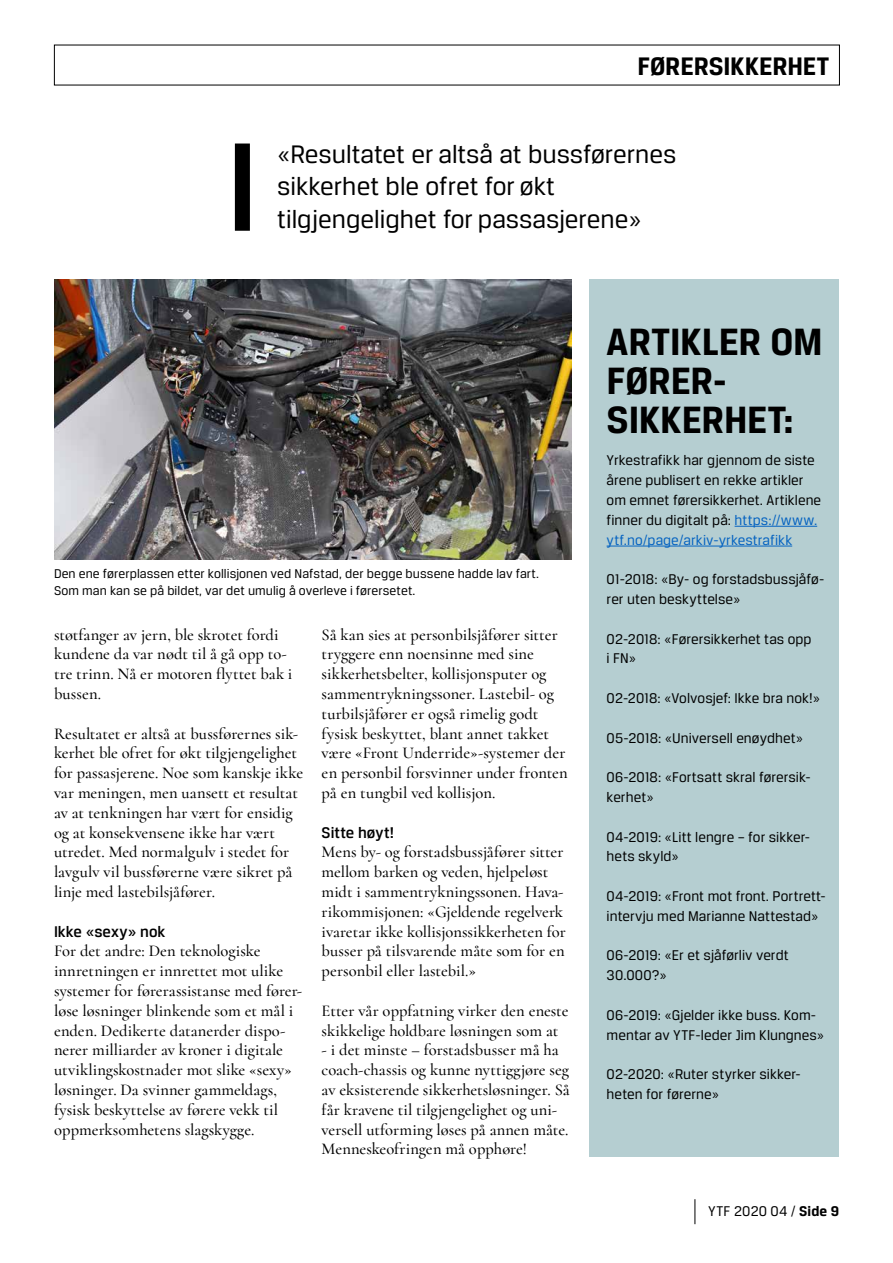
<style>
.page{position:relative;width:893px;height:1263px;background:#fff}
.page>*{position:absolute;margin:0;border:0;box-sizing:border-box;transform-origin:0 0}
.t1{font:700 40.5px/39px "Breuer Text";letter-spacing:-.005em;color:#000}
.t2{font:27px/32.4px "Breuer Text";color:#000}
.t3{font:700 27px "Breuer Text";color:#000}
.t4{font:500 16.5px/19.8px "Cormorant";color:#000}
.t5{font:500 16.5px "Breuer Text";color:#000}
.t6{font:15px/19.8px "Breuer Text";color:#000}
.t7{font:13.5px/16.2px "Breuer Text";letter-spacing:.005em;color:#000}
.s1{color:#0563c1}
.s2{font-weight:700}
</style>
<div class="page">
<svg style="left:695px;top:1199px;width:1px;height:25px"></svg>
<div style="left:235px;top:144px;width:15px;height:87px;background:#000"></div>
<img style="left:54px;top:280px;width:517px;height:280px">
<div style="left:589px;top:280px;width:250px;height:877px;background:#b5ced1"></div>
<hr style="left:735px;top:526px;width:82px;height:1px;background:#0563c1">
<hr style="left:607px;top:546px;width:185px;height:1px;background:#0563c1">
<h2 class="t3" style="left:637px;top:51px;width:193px">FØRERSIKKERHET</h2>
<h2 class="t2" style="left:277px;top:137px;width:401px">«Resultatet er altså at bussførernes sikkerhet ble ofret for økt tilgjengelighet for passasjerene»</h2>
<p class="t7" style="left:54px;top:566px;width:487px">Den ene førerplassen etter kollisjonen ved Nafstad, der begge bussene hadde lav fart.<br>Som man kan se på bildet, var det umulig å overleve i førersetet.</p>
<p class="t4" style="left:54px;top:624px;width:240px">støtfanger av jern, ble skrotet fordi kundene da var nødt til å gå opp to&shy;tre trinn. Nå er motoren flyttet bak i bussen.</p>
<p class="t4" style="left:54px;top:723px;width:251px">Resultatet er altså at bussførernes sik&shy;kerhet ble ofret for økt tilgjengelighet for passasjerene. Noe som kanskje ikke var meningen, men uansett et resultat av at tenkningen har vært for ensidig og at konsekvensene ikke har vært utredet. Med normalgulv i stedet for lavgulv vil bussførerne være sikret på linje med lastebilsjåfører.</p>
<p class="t5" style="left:54px;top:922px;width:113px">Ikke «sexy» nok</p>
<p class="t4" style="left:54px;top:941px;width:250px">For det andre: Den teknologiske innretningen er innrettet mot ulike systemer for førerassistanse med fører&shy;løse løsninger blinkende som et mål i enden. Dedikerte datanerder dispo&shy;nerer milliarder av kroner i digitale utviklingskostnader mot slike «sexy» løsninger. Da svinner gammeldags, fysisk beskyttelse av førere vekk til oppmerksomhetens slagskygge.</p>
<p class="t4" style="left:322px;top:624px;width:248px">Så kan sies at personbilsjåfører sitter tryggere enn noensinne med sine sikkerhetsbelter, kollisjonsputer og sammentrykningssoner. Lastebil- og turbilsjåfører er også rimelig godt fysisk beskyttet, blant annet takket være «Front Underride»-systemer der en personbil forsvinner under fronten på en tungbil ved kollisjon.</p>
<p class="t5" style="left:322px;top:823px;width:74px">Sitte høyt!</p>
<p class="t4" style="left:322px;top:842px;width:246px">Mens by- og forstadsbussjåfører sitter mellom barken og veden, hjelpeløst midt i sammentrykningssonen. Hava&shy;rikommisjonen: «Gjeldende regelverk ivaretar ikke kollisjonssikkerheten for busser på tilsvarende måte som for en personbil eller lastebil.»</p>
<p class="t4" style="left:322px;top:1000px;width:248px">Etter vår oppfatning virker den eneste skikkelige holdbare løsningen som at</p>
<p class="t4" style="left:322px;top:1040px;width:250px">- i det minste – forstadsbusser må ha coach-chassis og kunne nyttiggjøre seg av eksisterende sikkerhetsløsninger. Så får kravene til tilgjengelighet og uni&shy;versell utforming løses på annen måte.<br>Menneskeofringen må opphøre!</p>
<h1 class="t1" style="left:607px;top:322px;width:218px">ARTIKLER OM<br>FØRER-<br>SIKKERHET:</h1>
<p class="t6" style="left:607px;top:450px;width:216px">Yrkestrafikk har gjennom de siste årene publisert en rekke artikler om emnet førersikkerhet. Artiklene finner du digitalt på: <span class="s1">https://www. ytf.no/page/arkiv-yrkestrafikk</span></p>
<p class="t6" style="left:607px;top:569px;width:219px">01-2018: «By- og forstadsbussjåfø&shy;rer uten beskyttelse»</p>
<p class="t6" style="left:607px;top:628px;width:206px">02-2018: «Førersikkerhet tas opp i FN»</p>
<p class="t6" style="left:607px;top:688px;width:215px">02-2018: «Volvosjef: Ikke bra nok!»</p>
<p class="t6" style="left:607px;top:727px;width:198px">05-2018: «Universell enøydhet»</p>
<p class="t6" style="left:607px;top:767px;width:206px">06-2018: «Fortsatt skral førersik&shy;kerhet»</p>
<p class="t6" style="left:607px;top:826px;width:205px">04-2019: «Litt lengre – for sikker&shy;hets skyld»</p>
<p class="t6" style="left:607px;top:886px;width:221px">04-2019: «Front mot front. Portrett&shy;intervju med Marianne Nattestad»</p>
<p class="t6" style="left:607px;top:945px;width:184px">06-2019: «Er et sjåførliv verdt<br>30.000?»</p>
<p class="t6" style="left:607px;top:1005px;width:219px">06-2019: «Gjelder ikke buss. Kom&shy;mentar av YTF-leder Jim Klungnes»</p>
<p class="t6" style="left:607px;top:1064px;width:196px">02-2020: «Ruter styrker sikker&shy;heten for førerne»</p>
<p class="t6" style="left:708px;top:1201px;width:132px">YTF 2020 04 / <span class="s2">Side 9</span></p>
</div>
